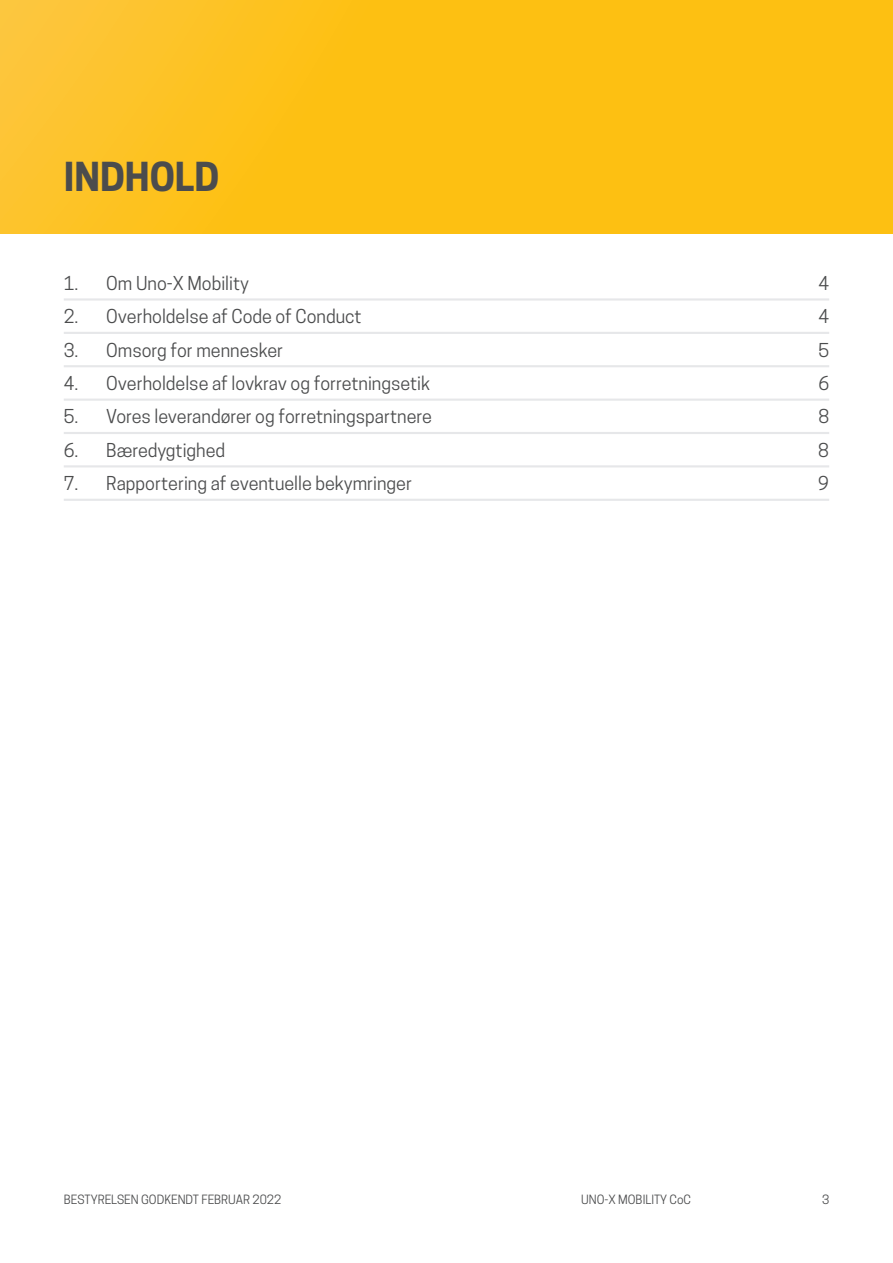
<style>
.page{position:relative;width:893px;height:1263px;background:#fff}
.page>*{position:absolute;margin:0;border:0;box-sizing:border-box;transform-origin:0 0}
.t1{font:700 37.5px "Cooper Hewitt";color:#4b4c4d}
.t2{font:18px "Cooper Hewitt";color:#4b4c4d}
.t3{font:12px "Cooper Hewitt";color:#4b4c4d}
</style>
<div class="page">
<svg style="left:0;top:0;width:893px;height:234px;background:#fdc118"></svg>
<hr style="left:64px;top:298px;width:765px;height:3px;background:#e6e7e9">
<hr style="left:64px;top:332px;width:765px;height:2px;background:#e6e7e9">
<hr style="left:64px;top:365px;width:765px;height:2px;background:#e6e7e9">
<hr style="left:64px;top:399px;width:765px;height:2px;background:#e6e7e9">
<hr style="left:64px;top:432px;width:765px;height:2px;background:#e6e7e9">
<hr style="left:64px;top:465px;width:765px;height:2px;background:#e6e7e9">
<hr style="left:64px;top:499px;width:765px;height:2px;background:#e6e7e9">
<h1 class="t1" style="left:64px;top:155px;width:157px">INDHOLD</h1>
<p class="t2" style="left:64px;top:273px;width:187px">1. Om Uno-X Mobility</p>
<p class="t2" style="left:818px;top:273px;width:12px">4</p>
<p class="t2" style="left:64px;top:306px;width:299px">2. Overholdelse af Code of Conduct</p>
<p class="t2" style="left:818px;top:306px;width:12px">4</p>
<p class="t2" style="left:64px;top:339px;width:221px">3. Omsorg for mennesker</p>
<p class="t2" style="left:818px;top:339px;width:12px">5</p>
<p class="t2" style="left:64px;top:373px;width:368px">4. Overholdelse af lovkrav og forretningsetik</p>
<p class="t2" style="left:818px;top:373px;width:12px">6</p>
<p class="t2" style="left:64px;top:406px;width:370px">5. Vores leverandører og forretningspartnere</p>
<p class="t2" style="left:818px;top:406px;width:12px">8</p>
<p class="t2" style="left:64px;top:439px;width:163px">6. Bæredygtighed</p>
<p class="t2" style="left:818px;top:439px;width:12px">8</p>
<p class="t2" style="left:64px;top:473px;width:350px">7. Rapportering af eventuelle bekymringer</p>
<p class="t2" style="left:818px;top:473px;width:12px">9</p>
<p class="t3" style="left:64px;top:1192px;width:219px">BESTYRELSEN GODKENDT FEBRUAR 2022</p>
<p class="t3" style="left:581px;top:1192px;width:111px">UNO-X MOBILITY CoC</p>
<p class="t3" style="left:822px;top:1192px;width:9px">3</p>
</div>
